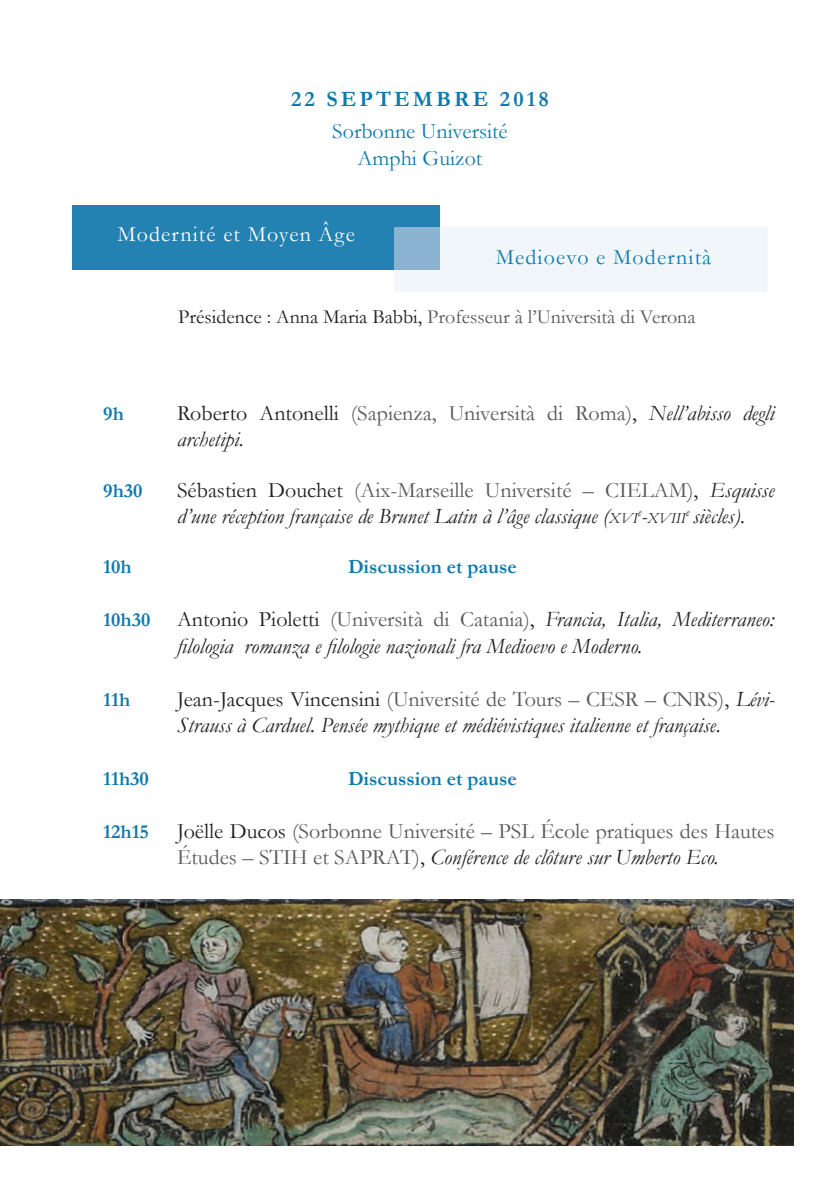
<style>
.page{position:relative;width:840px;height:1191px;background:#fff}
.page>*{position:absolute;margin:0;border:0;box-sizing:border-box;transform-origin:0 0}
.t1{font:italic 22px/26.4px "Garamond";color:#231f20}
.t2{font:22px/26.4px "Garamond";color:#57585a}
.t3{font:22px/26.4px "Garamond";color:#0f7aaa;text-align:center}
.t4{font:22px "Garamond";letter-spacing:.05em;color:#fff}
.t5{font:22px "Garamond";letter-spacing:.05em;color:#0f7aaa}
.t6{font:700 22px "Garamond";letter-spacing:.14em;color:#0f7aaa}
.t7{font:20px "Garamond";color:#57585a}
.t8{font:700 20px "Garamond";color:#0f7aaa}
.t9{font:italic 15.4px "Garamond";color:#231f20}
.s1{color:#231f20}
.s2{font-style:italic;color:#231f20}
.s3{font-style:normal}
.s4{font-style:normal;color:#57585a}
.s5{font-size:15.4px}
.s6{font-size:22px}
.s7{font-weight:700;font-style:normal;font-size:20px;color:#0f7aaa}
</style>
<div class="page">
<div style="left:72px;top:205px;width:368px;height:65px;background:#2382b1"></div>
<div style="left:394px;top:227px;width:373px;height:64px;background:#f1f6fa"></div>
<div style="left:394px;top:227px;width:46px;height:43px;background:#8db3d2"></div>
<img style="left:0;top:900px;width:793px;height:245px">
<p class="t6" style="left:291px;top:84px;width:259px">22 SEPTEMBRE 2018</p>
<p class="t3" style="left:332px;top:117px;width:177px">Sorbonne Université<br>Amphi Guizot</p>
<p class="t4" style="left:117px;top:219px;width:239px">Modernité et Moyen Âge</p>
<p class="t5" style="left:495px;top:242px;width:217px">Medioevo e Modernità</p>
<p class="t7" style="left:178px;top:304px;width:518px"><span class="s1">Présidence : Anna Maria Babbi,</span> Professeur à l’Università di Verona</p>
<p class="t8" style="left:103px;top:400px;width:22px">9h</p>
<p class="t2" style="left:177px;top:399px;width:598px"><span class="s1">Roberto Antonelli</span> (Sapienza, Università di Roma)<span class="s1">,</span> <span class="s2">Nell’abisso degli archetipi.</span></p>
<p class="t8" style="left:103px;top:477px;width:41px">9h30</p>
<p class="t1" style="left:177px;top:476px;width:598px"><span class="s3">Sébastien Douchet</span> <span class="s4">(Aix-Marseille Université – CIELAM)</span><span class="s3">,</span> Esquisse d’une réception française de Brunet Latin à l’âge classique (<span class="s5">XVI</span></p>
<p class="t9" style="left:637px;top:508px;width:50px"><sup>e</sup><span class="s6">-</span>XVIII</p>
<p class="t1" style="left:685px;top:502px;width:61px"><sup>e</sup> siècles).</p>
<p class="t8" style="left:103px;top:553px;width:30px">10h</p>
<p class="t8" style="left:348px;top:553px;width:170px">Discussion et pause</p>
<p class="t1" style="left:177px;top:605px;width:598px;text-indent:-74px"><span class="s7">10h30</span> <span class="s3">Antonio Pioletti</span> <span class="s4">(Università di Catania)</span><span class="s3">,</span> Francia, Italia, Mediterraneo: filologia romanza e filologie nazionali fra Medioevo e Moderno.</p>
<p class="t8" style="left:103px;top:685px;width:28px">11h</p>
<p class="t1" style="left:177px;top:685px;width:598px"><span class="s3">Jean-Jacques Vincensini</span> <span class="s4">(Université de Tours – CESR – CNRS)</span><span class="s3">,</span> Lévi-<br>Strauss à Carduel. Pensée mythique et médiévistiques italienne et française.</p>
<p class="t8" style="left:103px;top:765px;width:47px">11h30</p>
<p class="t8" style="left:348px;top:765px;width:170px">Discussion et pause</p>
<p class="t8" style="left:103px;top:817px;width:47px">12h15</p>
<p class="t2" style="left:177px;top:817px;width:598px"><span class="s1">Joëlle Ducos</span> (Sorbonne Université – PSL École pratiques des Hautes<br>Études – STIH et SAPRAT)<span class="s1">,</span> <span class="s2">Conférence de clôture sur Umberto Eco.</span></p>
</div>
